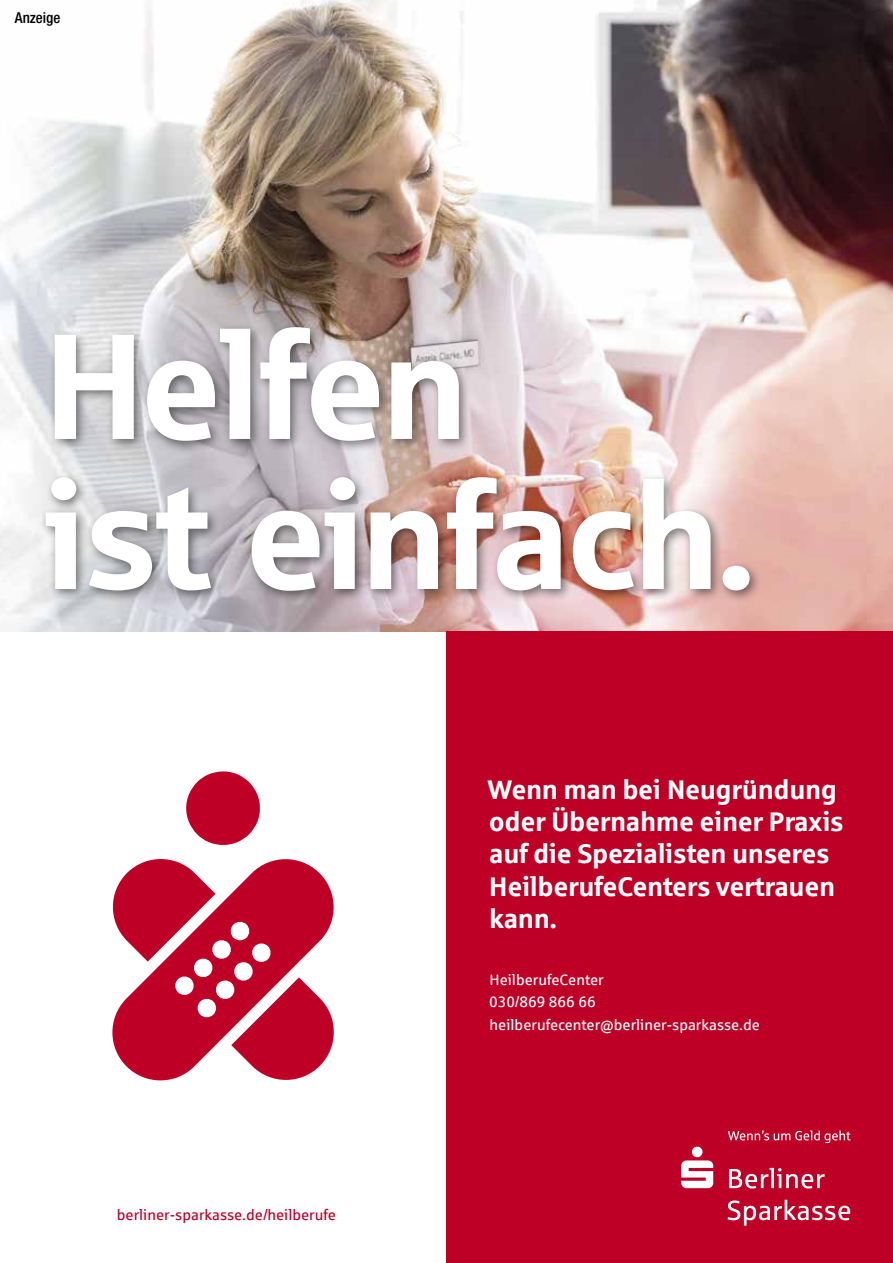
<style>
.page{position:relative;width:893px;height:1263px;background:#fff}
.page>*{position:absolute;margin:0;border:0;box-sizing:border-box;transform-origin:0 0}
.t1{font:150px/150px "Sparkasse Head";color:#fff}
.t2{font:700 27px/32.4px "Sparkasse Rg";letter-spacing:-.015em;color:#fff}
.t3{font:15px/22.2px "Sparkasse Rg";color:#fff}
.t4{font:15px "Sparkasse Rg";color:#be0027}
.t5{font:500 condensed 15px "Helvetica Neue LT Com";color:#000}
</style>
<div class="page">
<img style="left:0;top:0;width:893px;height:631px">
<div style="left:446px;top:631px;width:447px;height:632px;background:#be0027"></div>
<svg style="left:186px;top:771px;width:74px;height:74px"></svg>
<svg style="left:112px;top:859px;width:222px;height:222px;fill:#be0027"></svg>
<svg style="left:729px;top:1168px;width:96px;height:20px"></svg>
<svg style="left:727px;top:1200px;width:123px;height:25px"></svg>
<svg style="left:681px;top:1146px;width:32px;height:42px"></svg>
<svg style="left:728px;top:1130px;width:123px;height:13px"></svg>
<div style="left:39px;top:321px;width:723px;height:282px;background:#000;opacity:.5"></div>
<p class="t5" style="left:15px;top:9px;width:47px">Anzeige</p>
<h1 class="t1" style="left:46px;top:306px;width:711px">Helfen<br>ist einfach.</h1>
<p class="t2" style="left:488px;top:772px;width:358px">Wenn man bei Neugründung oder Übernahme einer Praxis auf die Spezialisten unseres<br>HeilberufeCenters vertrauen kann.</p>
<p class="t4" style="left:117px;top:1206px;width:221px">berliner-sparkasse.de/heilberufe</p>
<p class="t3" style="left:489px;top:968px;width:272px">HeilberufeCenter<br>030/869 866 66 heilberufecenter@berliner-sparkasse.de</p>
</div>
